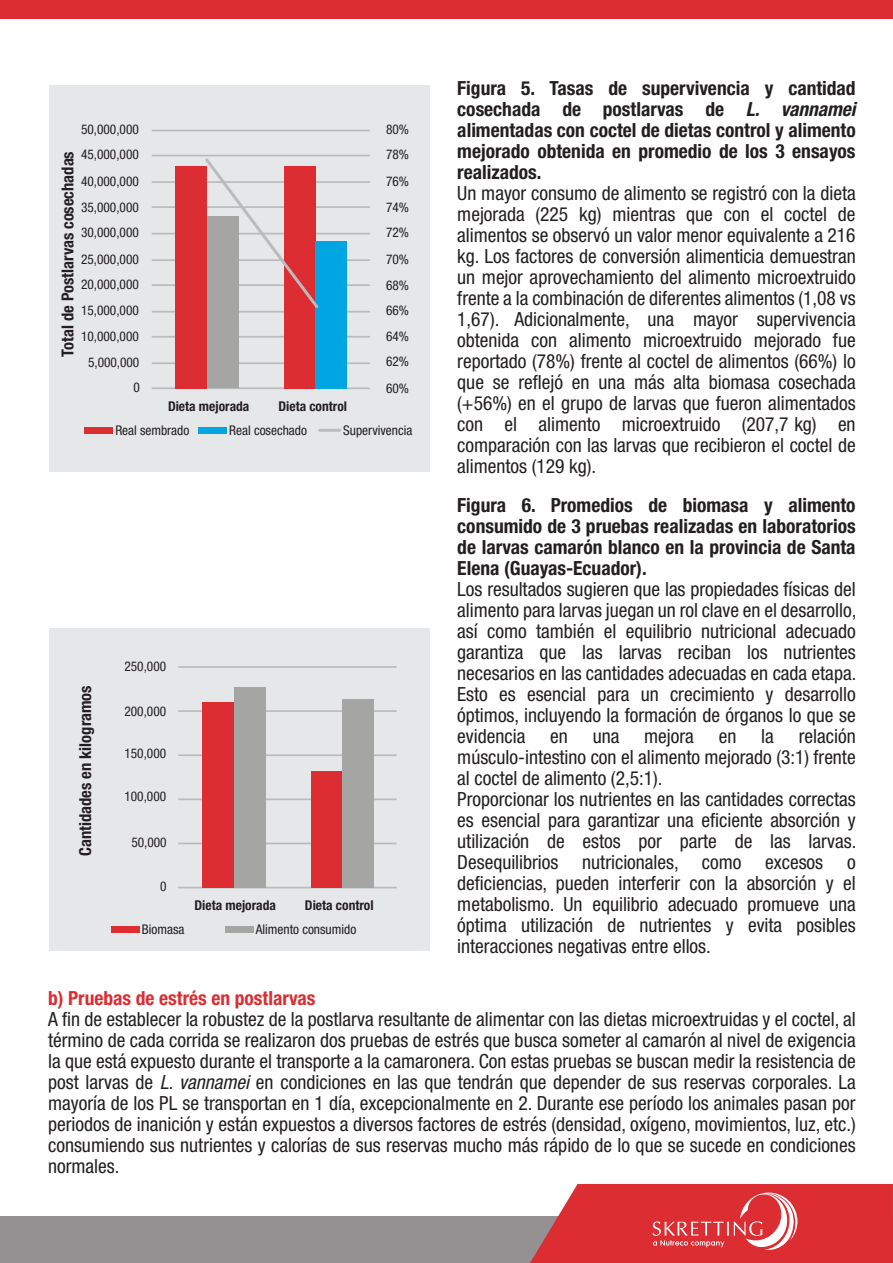
<style>
.page{position:relative;width:893px;height:1263px;background:#fff}
.page>*{position:absolute;margin:0;border:0;box-sizing:border-box;transform-origin:0 0}
.t1{font:condensed 19.5px/21px "Helvetica Neue";color:#231f20;text-align:justify}
.t2{font:700 condensed 19.5px/21px "Helvetica Neue LT Std";color:#231f20;text-align:justify}
.t3{font:700 condensed 19.5px "Helvetica Neue LT Std";color:#dc2d32}
.t4{font:700 condensed 16.5px "Helvetica Neue LT Std";color:#231f20}
.t5{font:700 condensed 13.5px "Helvetica Neue LT Std";color:#231f20}
.t6{font:condensed 13.35px "Helvetica Neue";color:#231f20}
.s1{font-style:italic}
.s2{font-family:"Helvetica Neue LT Std";font-style:italic}
</style>
<div class="page">
<div style="left:0;top:0;width:893px;height:19px;background:#dc2d32"></div>
<div style="left:0;top:1216px;width:893px;height:47px;background:#959192"></div>
<svg style="left:530px;top:1184px;width:363px;height:79px;background:#dd4246"></svg>
<div style="left:49px;top:85px;width:381px;height:387px;background:#e6e7e9"></div>
<hr style="left:152px;top:387px;width:218px;height:2px;background:#babbbe">
<hr style="left:152px;top:362px;width:218px;height:2px;background:#babbbe">
<hr style="left:152px;top:336px;width:218px;height:2px;background:#babbbe">
<hr style="left:152px;top:311px;width:218px;height:2px;background:#babbbe">
<hr style="left:152px;top:284px;width:218px;height:2px;background:#babbbe">
<hr style="left:152px;top:259px;width:218px;height:2px;background:#babbbe">
<hr style="left:152px;top:233px;width:218px;height:1px;background:#babbbe">
<hr style="left:152px;top:206px;width:218px;height:2px;background:#babbbe">
<hr style="left:152px;top:181px;width:218px;height:2px;background:#babbbe">
<hr style="left:152px;top:155px;width:218px;height:1px;background:#babbbe">
<hr style="left:152px;top:130px;width:218px;height:1px;background:#babbbe">
<div style="left:175px;top:166px;width:32px;height:222px;background:#dc2d32"></div>
<div style="left:284px;top:166px;width:32px;height:222px;background:#dc2d32"></div>
<div style="left:207px;top:216px;width:32px;height:172px;background:#a5a6a4"></div>
<div style="left:315px;top:241px;width:32px;height:147px;background:#00a5e1"></div>
<svg style="left:203px;top:156px;width:118px;height:152px"></svg>
<div style="left:84px;top:427px;width:29px;height:6px;background:#dc2d32"></div>
<div style="left:198px;top:427px;width:29px;height:6px;background:#00a5e1"></div>
<hr style="left:320px;top:429px;width:20px;height:3px;background:#babbbe">
<div style="left:49px;top:628px;width:380px;height:323px;background:#e6e7e9"></div>
<hr style="left:178px;top:887px;width:219px;height:1px;background:#babbbe">
<hr style="left:178px;top:843px;width:219px;height:1px;background:#babbbe">
<hr style="left:178px;top:798px;width:219px;height:2px;background:#babbbe">
<hr style="left:178px;top:754px;width:219px;height:2px;background:#babbbe">
<hr style="left:178px;top:710px;width:219px;height:2px;background:#babbbe">
<hr style="left:178px;top:666px;width:219px;height:2px;background:#babbbe">
<div style="left:202px;top:702px;width:32px;height:185px;background:#dc2d32"></div>
<div style="left:311px;top:771px;width:32px;height:116px;background:#dc2d32"></div>
<div style="left:234px;top:687px;width:31px;height:200px;background:#a5a6a4"></div>
<div style="left:342px;top:699px;width:32px;height:188px;background:#a5a6a4"></div>
<div style="left:111px;top:926px;width:29px;height:7px;background:#dc2d32"></div>
<div style="left:225px;top:926px;width:29px;height:7px;background:#a5a6a4"></div>
<p class="t6" style="left:81px;top:122px;width:59px">50,000,000</p>
<p class="t6" style="left:386px;top:121px;width:24px">80%</p>
<p class="t6" style="left:81px;top:147px;width:59px">45,000,000</p>
<p class="t4" style="left:58px;top:357px;width:207px;rotate:-90deg">Total de Postlarvas cosechadas</p>
<p class="t6" style="left:81px;top:173px;width:59px">40,000,000</p>
<p class="t6" style="left:81px;top:199px;width:59px">35,000,000</p>
<p class="t6" style="left:81px;top:224px;width:59px">30,000,000</p>
<p class="t6" style="left:81px;top:251px;width:59px">25,000,000</p>
<p class="t6" style="left:81px;top:276px;width:59px">20,000,000</p>
<p class="t6" style="left:81px;top:302px;width:59px">15,000,000</p>
<p class="t6" style="left:81px;top:328px;width:59px">10,000,000</p>
<p class="t6" style="left:88px;top:355px;width:53px">5,000,000</p>
<p class="t6" style="left:386px;top:147px;width:24px">78%</p>
<p class="t6" style="left:386px;top:173px;width:24px">76%</p>
<p class="t6" style="left:386px;top:199px;width:24px">74%</p>
<p class="t6" style="left:386px;top:224px;width:24px">72%</p>
<p class="t6" style="left:386px;top:251px;width:24px">70%</p>
<p class="t6" style="left:386px;top:277px;width:24px">68%</p>
<p class="t6" style="left:386px;top:302px;width:24px">66%</p>
<p class="t6" style="left:386px;top:328px;width:24px">64%</p>
<p class="t6" style="left:386px;top:354px;width:24px">62%</p>
<p class="t6" style="left:134px;top:380px;width:8px">0</p>
<p class="t6" style="left:386px;top:380px;width:24px">60%</p>
<p class="t5" style="left:168px;top:398px;width:83px">Dieta mejorada</p>
<p class="t5" style="left:278px;top:398px;width:70px">Dieta control</p>
<p class="t6" style="left:115px;top:422px;width:75px">Real sembrado</p>
<p class="t6" style="left:229px;top:422px;width:79px">Real cosechado</p>
<p class="t6" style="left:343px;top:422px;width:71px">Supervivencia</p>
<p class="t4" style="left:75px;top:856px;width:172px;rotate:-90deg">Cantidades en kilogramos</p>
<p class="t6" style="left:124px;top:659px;width:43px">250,000</p>
<p class="t6" style="left:124px;top:704px;width:43px">200,000</p>
<p class="t6" style="left:124px;top:745px;width:43px">150,000</p>
<p class="t6" style="left:124px;top:789px;width:43px">100,000</p>
<p class="t6" style="left:131px;top:835px;width:37px">50,000</p>
<p class="t6" style="left:160px;top:879px;width:8px">0</p>
<p class="t5" style="left:195px;top:897px;width:83px">Dieta mejorada</p>
<p class="t5" style="left:305px;top:897px;width:70px">Dieta control</p>
<p class="t6" style="left:142px;top:921px;width:44px">Biomasa</p>
<p class="t6" style="left:256px;top:921px;width:102px">Alimento consumido</p>
<p class="t2" style="left:457px;top:77px;width:400px">Figura 5. Tasas de supervivencia y cantidad cosechada de postlarvas de <span class="s1">L. vannamei </span>alimentadas con coctel de dietas control y alimento mejorado obtenida en promedio de los 3 ensayos realizados.</p>
<p class="t1" style="left:457px;top:183px;width:400px">Un mayor consumo de alimento se registró con la dieta mejorada (225 kg) mientras que con el coctel de alimentos se observó un valor menor equivalente a 216 kg. Los factores de conversión alimenticia demuestran un mejor aprovechamiento del alimento microextruido frente a la combinación de diferentes alimentos (1,08 vs 1,67). Adicionalmente, una mayor supervivencia obtenida con alimento microextruido mejorado fue reportado (78%) frente al coctel de alimentos (66%) lo que se reflejó en una más alta biomasa cosechada (+56%) en el grupo de larvas que fueron alimentados con el alimento microextruido (207,7 kg) en comparación con las larvas que recibieron el coctel de alimentos (129 kg).</p>
<p class="t2" style="left:457px;top:495px;width:400px">Figura 6. Promedios de biomasa y alimento consumido de 3 pruebas realizadas en laboratorios de larvas camarón blanco en la provincia de Santa Elena (Guayas-Ecuador).</p>
<p class="t1" style="left:457px;top:579px;width:401px">Los resultados sugieren que las propiedades físicas del alimento para larvas juegan un rol clave en el desarrollo, así como también el equilibrio nutricional adecuado garantiza que las larvas reciban los nutrientes necesarios en las cantidades adecuadas en cada etapa.<br>Esto es esencial para un crecimiento y desarrollo óptimos, incluyendo la formación de órganos lo que se evidencia</p>
<p class="t1" style="left:457px;top:726px;width:401px;text-align:left;text-indent:341px">relación músculo-intestino con el alimento mejorado (3:1) frente al coctel de alimento (2,5:1).<br>Proporcionar los nutrientes en las cantidades correctas es esencial para garantizar una eficiente absorción y utilización de estos por parte de las larvas.<br>Desequilibrios nutricionales, como excesos o deficiencias, pueden interferir con la absorción y el metabolismo. Un equilibrio adecuado promueve una óptima utilización de nutrientes y evita posibles interacciones negativas entre ellos.</p>
<p class="t1" style="left:550px;top:726px;width:19px">en</p>
<p class="t1" style="left:593px;top:726px;width:28px">una</p>
<p class="t1" style="left:644px;top:726px;width:51px">mejora</p>
<p class="t1" style="left:719px;top:726px;width:19px">en</p>
<p class="t1" style="left:761px;top:726px;width:14px">la</p>
<p class="t3" style="left:48px;top:986px;width:269px">b) Pruebas de estrés en postlarvas</p>
<p class="t1" style="left:48px;top:1008px;width:809px">A fin de establecer la robustez de la postlarva resultante de alimentar con las dietas microextruidas y el coctel, al término de cada corrida se realizaron dos pruebas de estrés que busca someter al camarón al nivel de exigencia la que está expuesto durante el transporte a la camaronera. Con estas pruebas se buscan medir la resistencia de post larvas de <span class="s2">L. vannamei</span> en condiciones en las que tendrán que depender de sus reservas corporales. La mayoría de los PL se transportan en 1 día, excepcionalmente en 2. Durante ese período los animales pasan por periodos de inanición y están expuestos a diversos factores de estrés (densidad, oxígeno, movimientos, luz, etc.) consumiendo sus nutrientes y calorías de sus reservas mucho más rápido de lo que se sucede en condiciones normales.</p>
</div>
